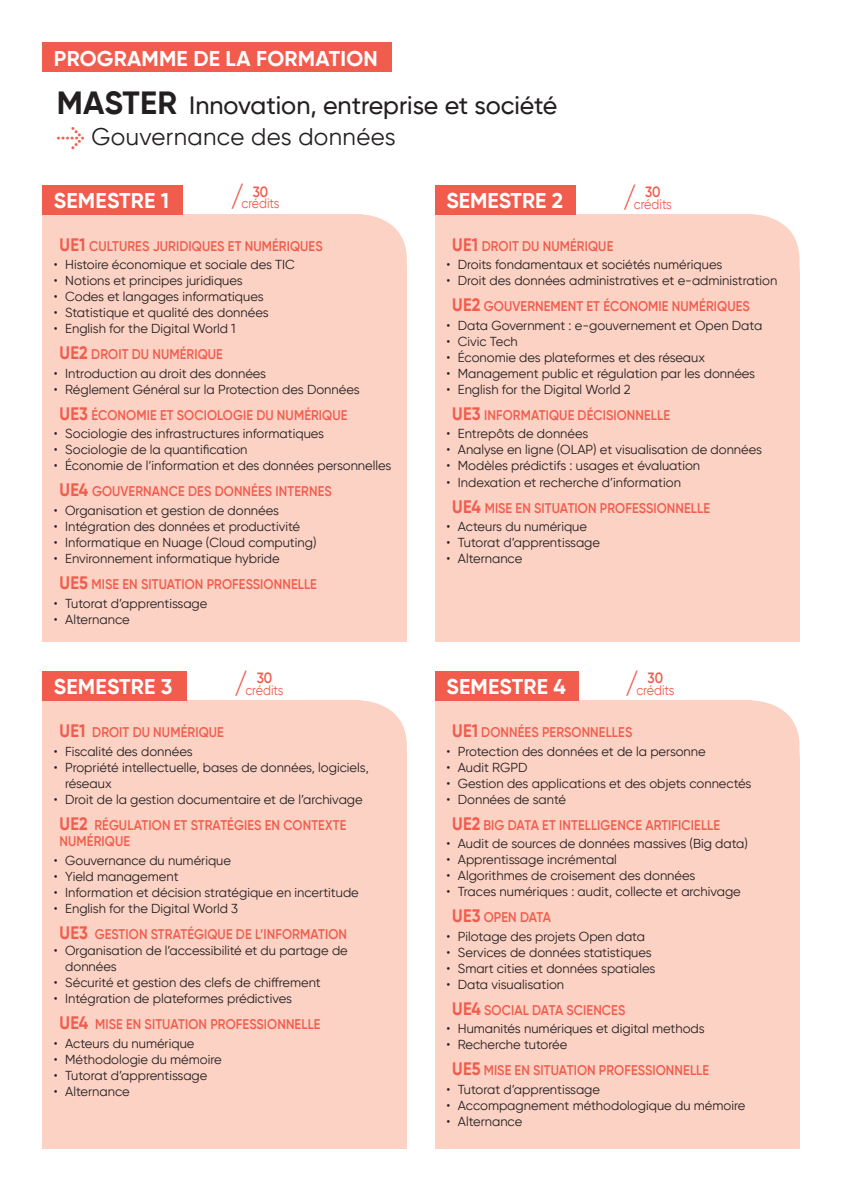
<style>
.page{position:relative;width:842px;height:1191px;background:#fff}
.page>*{position:absolute;margin:0;border:0;box-sizing:border-box;transform-origin:0 0}
.t1{font:500 25px "Gilroy";color:#231f20}
.t2{font:24px "Gilroy";letter-spacing:.015em;color:#231f20}
.t3{font:700 21.2px "Gilroy";letter-spacing:.01em;color:#fff}
.t4{font:700 21.2px "Gilroy";color:#fff}
.t5{font:600 14.8px "Gilroy";color:#f15c4d;scale:.9 1}
.t6{font:600 14px/16.8px "Gilroy";letter-spacing:.01em;color:#f15c4d;scale:.9 1}
.t7{font:13.8px "Gilroy";color:#f15c4d;scale:.9 1}
.t8{font:13px/16px "Gilroy";color:#231f20}
.s1{font-weight:700;font-size:32px}
.s2{font-family:"Arrowstfb";font-size:22px;color:#f15c4d}
.s3{font-weight:700;font-size:18px}
</style>
<div class="page">
<div style="left:43px;top:214px;width:364px;height:427px;background:#fcd2c4"></div>
<div style="left:43px;top:185px;width:140px;height:29px;background:#f15c4d"></div>
<svg style="left:361px;top:214px;width:46px;height:45px"></svg>
<div style="left:435px;top:214px;width:364px;height:427px;background:#fcd2c4"></div>
<div style="left:435px;top:185px;width:140px;height:29px;background:#f15c4d"></div>
<svg style="left:753px;top:214px;width:47px;height:91px"></svg>
<div style="left:43px;top:43px;width:349px;height:29px;background:#f15c4d"></div>
<div style="left:43px;top:700px;width:364px;height:448px;background:#fcd2c4"></div>
<div style="left:43px;top:671px;width:144px;height:29px;background:#f15c4d"></div>
<svg style="left:360px;top:700px;width:47px;height:45px"></svg>
<div style="left:435px;top:700px;width:364px;height:448px;background:#fcd2c4"></div>
<div style="left:435px;top:671px;width:143px;height:29px;background:#f15c4d"></div>
<svg style="left:752px;top:700px;width:48px;height:91px"></svg>
<h3 class="t3" style="left:54px;top:45px;width:325px">PROGRAMME DE LA FORMATION</h3>
<h1 class="t1" style="left:57px;top:89px;width:502px"><span class="s1">MASTER</span> Innovation, entreprise et société</h1>
<h2 class="t2" style="left:57px;top:122px;width:340px"><span class="s2">G</span> Gouvernance des données</h2>
<h3 class="t3" style="left:54px;top:187px;width:117px">SEMESTRE 1</h3>
<p class="t7" style="left:231px;top:195px;width:56px"><sup>/</sup>crédits</p>
<p class="t5" style="left:645px;top:183px;width:19px">30</p>
<p class="t7" style="left:623px;top:196px;width:56px"><sup>/</sup>crédits</p>
<p class="t5" style="left:253px;top:182px;width:19px">30</p>
<h3 class="t4" style="left:446px;top:187px;width:118px">SEMESTRE 2</h3>
<p class="t6" style="left:60px;top:237px;width:294px"><span class="s3">UE1</span> CULTURES JURIDIQUES ET NUMÉRIQUES</p>
<p class="t8" style="left:54px;top:257px;width:243px">• Histoire économique et sociale des TIC</p>
<p class="t8" style="left:54px;top:273px;width:190px">• Notions et principes juridiques</p>
<p class="t8" style="left:54px;top:289px;width:211px">• Codes et langages informatiques</p>
<p class="t8" style="left:54px;top:305px;width:216px">• Statistique et qualité des données</p>
<p class="t8" style="left:54px;top:321px;width:183px">• English for the Digital World 1</p>
<p class="t6" style="left:60px;top:346px;width:183px"><span class="s3">UE2</span> DROIT DU NUMÉRIQUE</p>
<p class="t8" style="left:54px;top:365px;width:214px">• Introduction au droit des données</p>
<p class="t8" style="left:54px;top:381px;width:307px">• Réglement Général sur la Protection des Données</p>
<p class="t6" style="left:60px;top:406px;width:321px"><span class="s3">UE3</span> ÉCONOMIE ET SOCIOLOGIE DU NUMÉRIQUE</p>
<p class="t8" style="left:54px;top:426px;width:272px">• Sociologie des infrastructures informatiques</p>
<p class="t8" style="left:54px;top:442px;width:195px">• Sociologie de la quantification</p>
<p class="t8" style="left:54px;top:458px;width:339px">• Économie de l’information et des données personnelles</p>
<p class="t6" style="left:60px;top:483px;width:304px"><span class="s3">UE4</span> GOUVERNANCE DES DONNÉES INTERNES</p>
<p class="t8" style="left:54px;top:502px;width:227px">• Organisation et gestion de données</p>
<p class="t8" style="left:54px;top:518px;width:248px">• Intégration des données et productivité</p>
<p class="t8" style="left:54px;top:534px;width:264px">• Informatique en Nuage (Cloud computing)</p>
<p class="t8" style="left:54px;top:550px;width:227px">• Environnement informatique hybride</p>
<p class="t6" style="left:60px;top:575px;width:287px"><span class="s3">UE5</span> MISE EN SITUATION PROFESSIONNELLE</p>
<p class="t8" style="left:54px;top:595px;width:155px">• Tutorat d’apprentissage</p>
<p class="t8" style="left:54px;top:611px;width:77px">• Alternance</p>
<p class="t6" style="left:452px;top:237px;width:180px"><span class="s3">UE1</span> DROIT DU NUMÉRIQUE</p>
<p class="t8" style="left:446px;top:257px;width:277px">• Droits fondamentaux et sociétés numériques</p>
<p class="t8" style="left:446px;top:273px;width:332px">• Droit des données administratives et e-administration</p>
<p class="t6" style="left:452px;top:298px;width:332px"><span class="s3">UE2</span> GOUVERNEMENT ET ÉCONOMIE NUMÉRIQUES</p>
<p class="t8" style="left:446px;top:317px;width:317px">• Data Government : e-gouvernement et Open Data</p>
<p class="t8" style="left:446px;top:333px;width:73px">• Civic Tech</p>
<p class="t8" style="left:446px;top:349px;width:260px">• Économie des plateformes et des réseaux</p>
<p class="t8" style="left:446px;top:365px;width:310px">• Management public et régulation par les données</p>
<p class="t8" style="left:446px;top:381px;width:186px">• English for the Digital World 2</p>
<p class="t6" style="left:452px;top:406px;width:244px"><span class="s3">UE3</span> INFORMATIQUE DÉCISIONNELLE</p>
<p class="t8" style="left:446px;top:426px;width:143px">• Entrepôts de données</p>
<p class="t8" style="left:446px;top:442px;width:317px">• Analyse en ligne (OLAP) et visualisation de données</p>
<p class="t8" style="left:446px;top:458px;width:255px">• Modèles prédictifs : usages et évaluation</p>
<p class="t8" style="left:446px;top:474px;width:236px">• Indexation et recherche d’information</p>
<p class="t6" style="left:452px;top:499px;width:288px"><span class="s3">UE4</span> MISE EN SITUATION PROFESSIONNELLE</p>
<p class="t8" style="left:446px;top:518px;width:142px">• Acteurs du numérique</p>
<p class="t8" style="left:446px;top:534px;width:155px">• Tutorat d’apprentissage</p>
<p class="t8" style="left:446px;top:550px;width:77px">• Alternance</p>
<h3 class="t3" style="left:54px;top:673px;width:120px">SEMESTRE 3</h3>
<p class="t7" style="left:235px;top:681px;width:56px"><sup>/</sup>crédits</p>
<p class="t5" style="left:648px;top:668px;width:19px">30</p>
<p class="t7" style="left:626px;top:681px;width:56px"><sup>/</sup>crédits</p>
<p class="t5" style="left:257px;top:668px;width:19px">30</p>
<h3 class="t3" style="left:447px;top:673px;width:121px">SEMESTRE 4</h3>
<p class="t6" style="left:60px;top:723px;width:184px"><span class="s3">UE1</span> DROIT DU NUMÉRIQUE</p>
<p class="t8" style="left:54px;top:743px;width:140px">• Fiscalité des données</p>
<p class="t8" style="left:65px;top:759px;width:305px;text-indent:-11px">• Propriété intellectuelle, bases de données, logiciels, réseaux</p>
<p class="t8" style="left:54px;top:791px;width:310px">• Droit de la gestion documentaire et de l’archivage</p>
<p class="t6" style="left:60px;top:816px;width:320px"><span class="s3">UE2</span> RÉGULATION ET STRATÉGIES EN CONTEXTE<br>NUMÉRIQUE</p>
<p class="t8" style="left:54px;top:852px;width:179px">• Gouvernance du numérique</p>
<p class="t8" style="left:54px;top:868px;width:126px">• Yield management</p>
<p class="t8" style="left:54px;top:884px;width:307px">• Information et décision stratégique en incertitude</p>
<p class="t8" style="left:54px;top:900px;width:186px">• English for the Digital World 3</p>
<p class="t6" style="left:60px;top:925px;width:321px"><span class="s3">UE3</span> GESTION STRATÉGIQUE DE L’INFORMATION</p>
<p class="t8" style="left:65px;top:942px;width:284px;text-indent:-11px">• Organisation de l’accessibilité et du partage de données</p>
<p class="t8" style="left:54px;top:974px;width:268px">• Sécurité et gestion des clefs de chiffrement</p>
<p class="t8" style="left:54px;top:990px;width:240px">• Intégration de plateformes prédictives</p>
<p class="t6" style="left:60px;top:1016px;width:291px"><span class="s3">UE4</span> MISE EN SITUATION PROFESSIONNELLE</p>
<p class="t8" style="left:54px;top:1035px;width:142px">• Acteurs du numérique</p>
<p class="t8" style="left:54px;top:1051px;width:169px">• Méthodologie du mémoire</p>
<p class="t8" style="left:54px;top:1067px;width:155px">• Tutorat d’apprentissage</p>
<p class="t8" style="left:54px;top:1083px;width:77px">• Alternance</p>
<p class="t6" style="left:452px;top:723px;width:202px"><span class="s3">UE1</span> DONNÉES PERSONNELLES</p>
<p class="t8" style="left:446px;top:743px;width:261px">• Protection des données et de la personne</p>
<p class="t8" style="left:446px;top:759px;width:83px">• Audit RGPD</p>
<p class="t8" style="left:446px;top:775px;width:306px">• Gestion des applications et des objets connectés</p>
<p class="t8" style="left:446px;top:791px;width:121px">• Données de santé</p>
<p class="t6" style="left:452px;top:816px;width:299px"><span class="s3">UE2</span> BIG DATA ET INTELLIGENCE ARTIFICIELLE</p>
<p class="t8" style="left:446px;top:835px;width:303px">• Audit de sources de données massives (Big data)</p>
<p class="t8" style="left:446px;top:851px;width:172px">• Apprentissage incrémental</p>
<p class="t8" style="left:446px;top:867px;width:250px">• Algorithmes de croisement des données</p>
<p class="t8" style="left:446px;top:883px;width:296px">• Traces numériques : audit, collecte et archivage</p>
<p class="t6" style="left:452px;top:908px;width:111px"><span class="s3">UE3</span> OPEN DATA</p>
<p class="t8" style="left:446px;top:928px;width:200px">• Pilotage des projets Open data</p>
<p class="t8" style="left:446px;top:944px;width:207px">• Services de données statistiques</p>
<p class="t8" style="left:446px;top:960px;width:210px">• Smart cities et données spatiales</p>
<p class="t8" style="left:446px;top:976px;width:119px">• Data visualisation</p>
<p class="t6" style="left:452px;top:1001px;width:194px"><span class="s3">UE4</span> SOCIAL DATA SCIENCES</p>
<p class="t8" style="left:446px;top:1020px;width:260px">• Humanités numériques et digital methods</p>
<p class="t8" style="left:446px;top:1036px;width:122px">• Recherche tutorée</p>
<p class="t6" style="left:452px;top:1061px;width:287px"><span class="s3">UE5</span> MISE EN SITUATION PROFESSIONNELLE</p>
<p class="t8" style="left:446px;top:1081px;width:155px">• Tutorat d’apprentissage</p>
<p class="t8" style="left:446px;top:1097px;width:300px">• Accompagnement méthodologique du mémoire</p>
<p class="t8" style="left:446px;top:1113px;width:77px">• Alternance</p>
</div>
